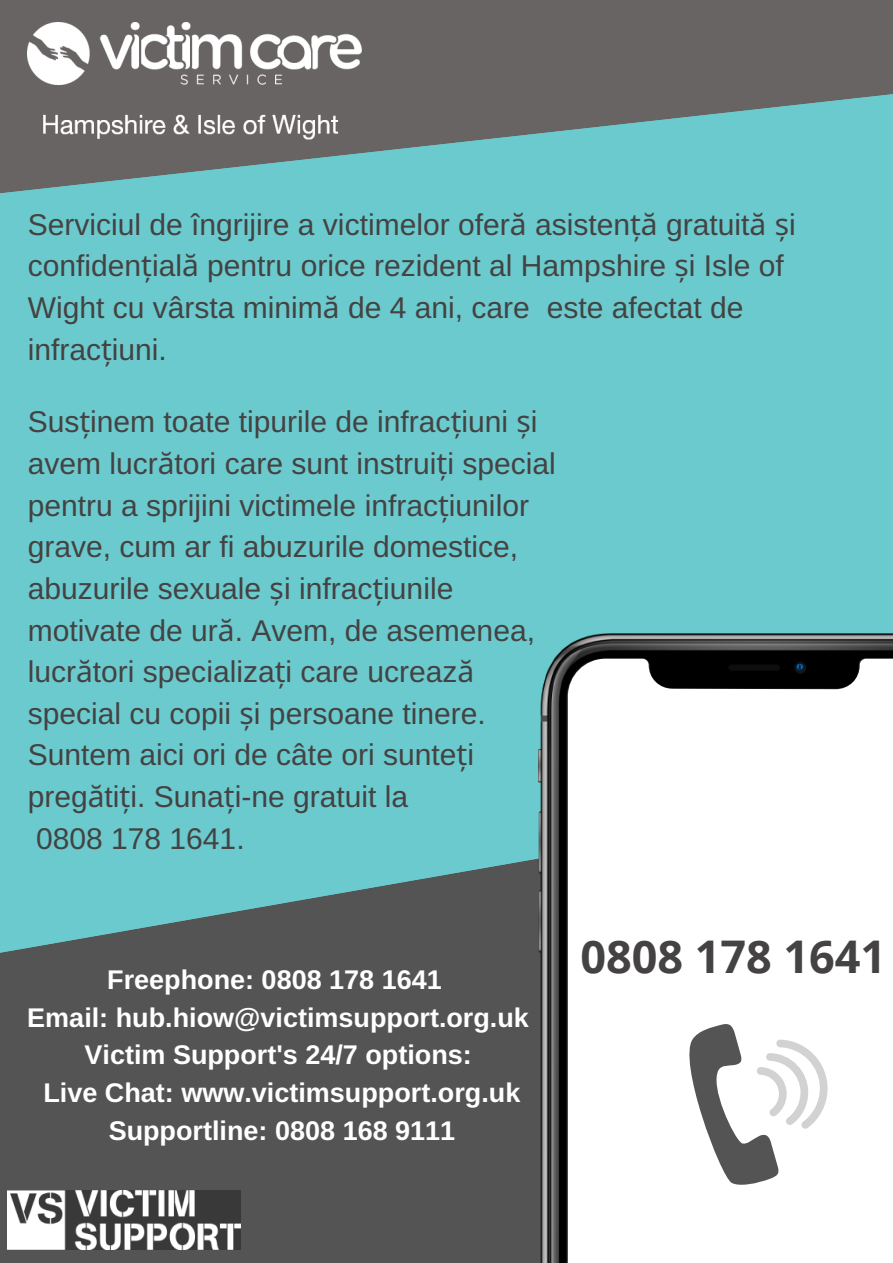
<style>
.page{position:relative;width:893px;height:1263px;background:#6bcacd}
.page>*{position:absolute;margin:0;border:0;box-sizing:border-box;transform-origin:0 0}
.t1{font:700 45px "Open Sans";color:#444242}
.t2{font:30px/41.6px "Arimo";color:#444242}
.t3{font:700 27px "Arimo";color:#fff}
.s1{font-family:"Noto Sans"}
</style>
<div class="page">
<svg style="left:0;top:858px;width:538px;height:405px;background:#576263"></svg>
<img style="left:538px;top:634px;width:355px;height:629px">
<div style="left:568px;top:659px;width:325px;height:604px;background:#fff"></div>
<svg style="left:0;top:0;width:893px;height:194px;fill:#696464"></svg>
<svg style="left:689px;top:1024px;width:138px;height:161px"></svg>
<img style="left:28px;top:23px;width:333px;height:133px">
<img style="left:7px;top:1191px;width:234px;height:58px">
<p class="t2" style="left:28px;top:203px;width:769px">Serviciul de îngrijire a victimelor ofer<span class="s1">ă</span> asisten<span class="s1">ță</span> gratuit<span class="s1">ă ș</span>i confiden<span class="s1">ț</span>ial<span class="s1">ă</span> pentru orice rezident al Hampshire <span class="s1">ș</span>i Isle of Wight cu vârsta minim<span class="s1">ă</span> de 4 ani, care este afectat de infrac<span class="s1">ț</span>iuni.</p>
<p class="t2" style="left:28px;top:401px;width:530px">Sus<span class="s1">ț</span>inem toate tipurile de infrac<span class="s1">ț</span>iuni <span class="s1">ș</span>i avem lucr<span class="s1">ă</span>tori care sunt instrui<span class="s1">ț</span>i special pentru a sprijini victimele infrac<span class="s1">ț</span>iunilor grave, cum ar fi abuzurile domestice, abuzurile sexuale <span class="s1">ș</span>i infrac<span class="s1">ț</span>iunile motivate de ur<span class="s1">ă</span>. Avem, de asemenea, lucr<span class="s1">ă</span>tori specializa<span class="s1">ț</span>i care ucreaz<span class="s1">ă </span>special cu copii <span class="s1">ș</span>i persoane tinere.</p>
<p class="t2" style="left:28px;top:734px;width:448px">Suntem aici ori de câte ori sunte<span class="s1">ț</span>i preg<span class="s1">ă</span>ti<span class="s1">ț</span>i. Suna<span class="s1">ț</span>i-ne gratuit la</p>
<p class="t2" style="left:36px;top:817px;width:210px">0808 178 1641.</p>
<p class="t3" style="left:107px;top:964px;width:336px">Freephone: 0808 178 1641</p>
<p class="t3" style="left:27px;top:1002px;width:503px">Email: hub.hiow@victimsupport.org.uk</p>
<p class="t3" style="left:84px;top:1040px;width:389px">Victim Support's 24/7 options:</p>
<p class="t3" style="left:43px;top:1078px;width:478px">Live Chat: www.victimsupport.org.uk</p>
<p class="t3" style="left:109px;top:1115px;width:348px">Supportline: 0808 168 9111</p>
<p class="t1" style="left:580px;top:925px;width:307px">0808 178 1641</p>
</div>
